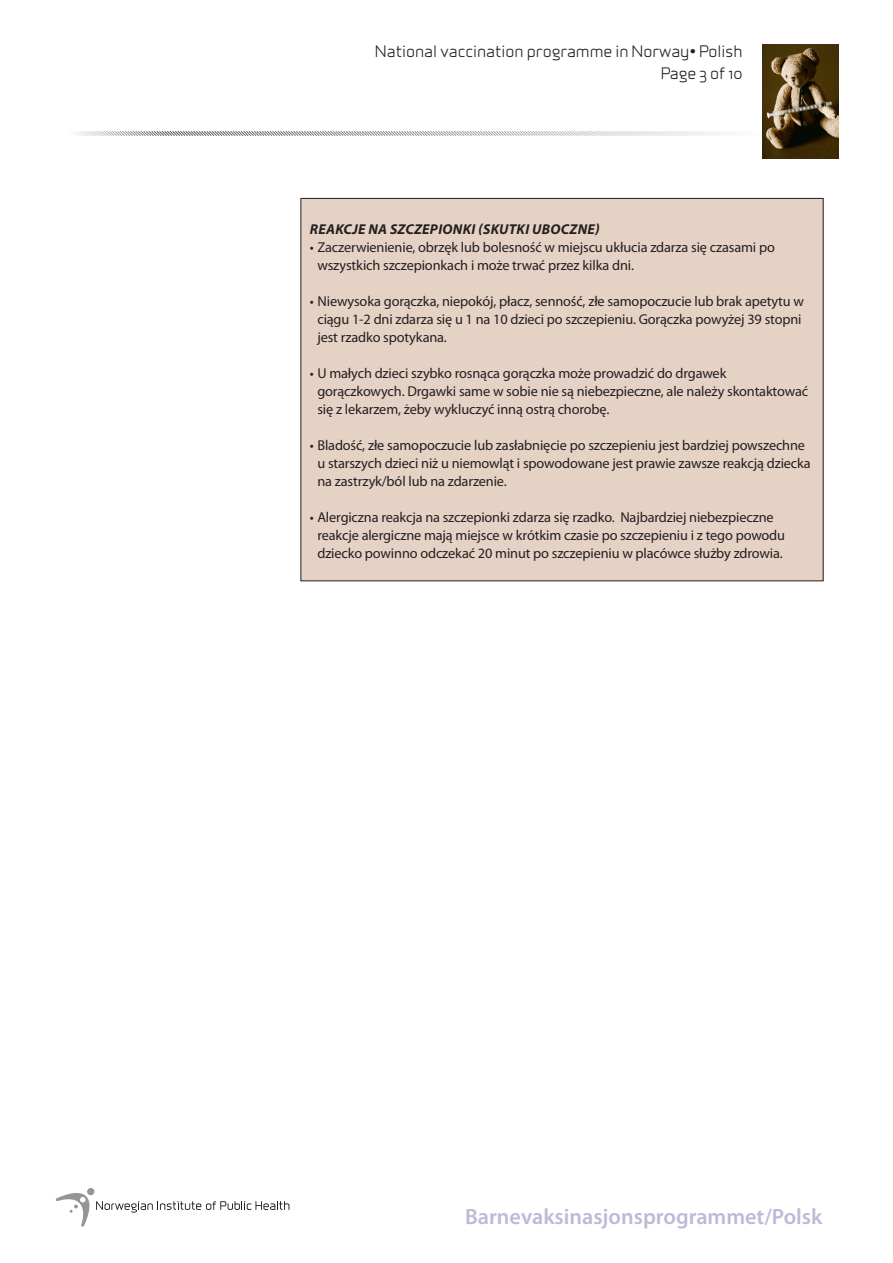
<style>
.page{position:relative;width:893px;height:1263px;background:#fff}
.page>*{position:absolute;margin:0;border:0;box-sizing:border-box;transform-origin:0 0}
.t1{font:600 22.2px "Myriad Pro";color:#bbbbd9}
.t2{font:15px/22.5px "Infinity ST Medium";color:#231f20;text-align:right}
.Punkter{font:14.25px/18px "Myriad Pro";letter-spacing:-.01em;color:#231f20}
.Overskrift_italic_br{font:italic 700 14.25px "Myriad Pro";letter-spacing:.02em;color:#231f20}
</style>
<div class="page">
<div style="left:87px;top:1188px;width:8px;height:7px;background:#939598;border-radius:50%"></div>
<svg style="left:56px;top:1191px;width:233px;height:35px"></svg>
<svg style="left:73px;top:131px;width:667px;height:5px"></svg>
<img style="left:762px;top:44px;width:77px;height:114px">
<div style="left:301px;top:198px;width:522px;height:383px;background:#e6d1c5"></div>
<p class="t2" style="left:375px;top:39px;width:369px">National vaccination programme in Norway• Polish<br>Page 3 of 10</p>
<p class="Overskrift_italic_br" style="left:310px;top:220px;width:291px">REAKCJE NA SZCZEPIONKI (SKUTKI UBOCZNE)</p>
<p class="Punkter" style="left:317px;top:238px;width:459px;text-indent:-8px">• Zaczerwienienie, obrzęk lub bolesność w miejscu ukłucia zdarza się czasami po wszystkich szczepionkach i może trwać przez kilka dni.</p>
<p class="Punkter" style="left:317px;top:292px;width:488px;text-indent:-8px">• Niewysoka gorączka, niepokój, płacz, senność, złe samopoczucie lub brak apetytu w ciągu 1-2 dni zdarza się u 1 na 10 dzieci po szczepieniu. Gorączka powyżej 39 stopni jest rzadko spotykana.</p>
<p class="Punkter" style="left:317px;top:364px;width:492px;text-indent:-8px">• U małych dzieci szybko rosnąca gorączka może prowadzić do drgawek gorączkowych. Drgawki same w sobie nie są niebezpieczne, ale należy skontaktować się z lekarzem, żeby wykluczyć inną ostrą chorobę.</p>
<p class="Punkter" style="left:317px;top:436px;width:495px;text-indent:-8px">• Bladość, złe samopoczucie lub zasłabnięcie po szczepieniu jest bardziej powszechne u starszych dzieci niż u niemowląt i spowodowane jest prawie zawsze reakcją dziecka na zastrzyk/ból lub na zdarzenie.</p>
<p class="Punkter" style="left:317px;top:508px;width:469px;text-indent:-8px">• Alergiczna reakcja na szczepionki zdarza się rzadko. Najbardziej niebezpieczne reakcje alergiczne mają miejsce w krótkim czasie po szczepieniu i z tego powodu dziecko powinno odczekać 20 minut po szczepieniu w placówce służby zdrowia.</p>
<h1 class="t1" style="left:465px;top:1202px;width:359px">Barnevaksinasjonsprogrammet/Polsk</h1>
</div>
